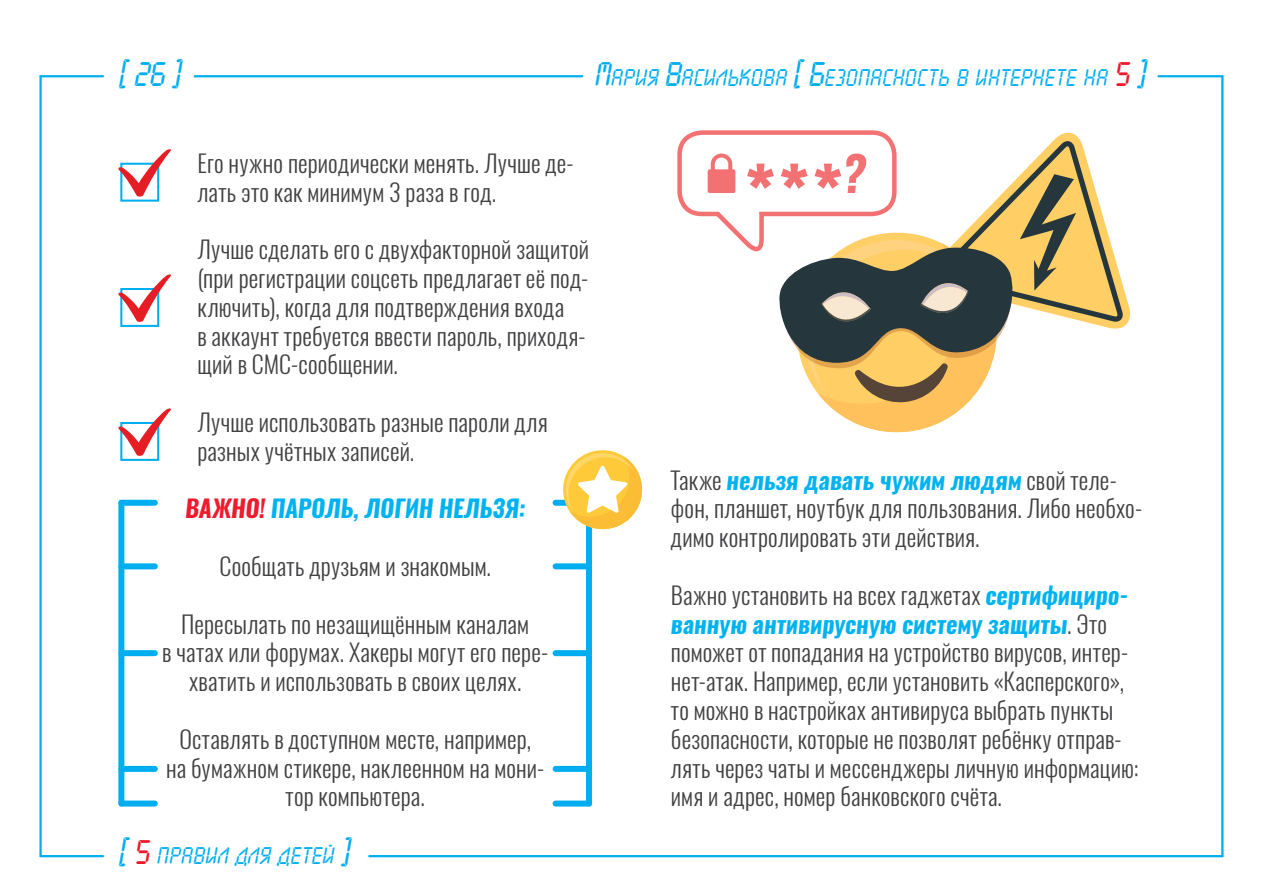
<style>
.page{position:relative;width:1263px;height:893px;background:#fff}
.page>*{position:absolute;margin:0;border:0;box-sizing:border-box;transform-origin:0 0}
.t1{font:30px "Crystal";letter-spacing:.005em;color:#00aeef}
.t2{font:300 24px/28.8px "Oswald";letter-spacing:.01em;color:#414042}
.t3{font:italic 700 24px "Oswald";letter-spacing:-.005em;color:#00b3f0}
.s1{color:#ed1b2d}
.s2{font-weight:700;font-style:italic;color:#00b3f0}
</style>
<div class="page">
<hr style="left:39px;top:76px;width:3px;height:780px;background:#00aeef">
<hr style="left:1221px;top:76px;width:2px;height:780px;background:#00aeef">
<hr style="left:41px;top:75px;width:62px;height:2px;background:#00aeef">
<hr style="left:41px;top:855px;width:62px;height:2px;background:#00aeef">
<hr style="left:369px;top:855px;width:853px;height:2px;background:#00aeef">
<hr style="left:1158px;top:75px;width:64px;height:2px;background:#00aeef">
<hr style="left:195px;top:75px;width:387px;height:2px;background:#00aeef">
<div style="left:118px;top:503px;width:6px;height:300px;background:#00aeef"></div>
<div style="left:121px;top:500px;width:34px;height:6px;background:#00aeef"></div>
<div style="left:555px;top:500px;width:34px;height:6px;background:#00aeef"></div>
<div style="left:121px;top:800px;width:34px;height:6px;background:#00aeef"></div>
<div style="left:555px;top:800px;width:34px;height:6px;background:#00aeef"></div>
<div style="left:586px;top:503px;width:6px;height:300px;background:#00aeef"></div>
<div style="left:121px;top:563px;width:34px;height:6px;background:#00aeef"></div>
<div style="left:555px;top:563px;width:34px;height:6px;background:#00aeef"></div>
<div style="left:121px;top:650px;width:34px;height:6px;background:#00aeef"></div>
<div style="left:555px;top:650px;width:34px;height:6px;background:#00aeef"></div>
<div style="left:121px;top:766px;width:34px;height:6px;background:#00aeef"></div>
<div style="left:555px;top:766px;width:34px;height:6px;background:#00aeef"></div>
<div style="left:120px;top:163px;width:39px;height:39px;border:2px solid #00aeef"></div>
<svg style="left:118px;top:149px;width:53px;height:48px"></svg>
<div style="left:120px;top:288px;width:39px;height:39px;border:2px solid #00aeef"></div>
<svg style="left:118px;top:274px;width:53px;height:48px"></svg>
<div style="left:120px;top:422px;width:39px;height:39px;border:2px solid #00aeef"></div>
<svg style="left:118px;top:408px;width:53px;height:48px"></svg>
<svg style="left:566px;top:453px;width:76px;height:76px"></svg>
<svg style="left:677px;top:130px;width:454px;height:303px"></svg>
<p class="t1" style="left:118px;top:59px;width:63px">[ 26 ]</p>
<p class="t1" style="left:594px;top:59px;width:552px">Мария Василькова [ Безопасность в интернете на <span class="s1">5</span> ]</p>
<p class="t2" style="left:197px;top:149px;width:378px">Его нужно периодически менять. Лучше де&shy;лать это как минимум 3 раза в год.</p>
<p class="t2" style="left:197px;top:235px;width:393px">Лучше сделать его с двухфакторной защитой (при регистрации соцсеть предлагает её под&shy;ключить), когда для подтверждения входа<br>в аккаунт требуется ввести пароль, приходя&shy;щий в СМС-сообщении.</p>
<p class="t2" style="left:197px;top:408px;width:352px">Лучше использовать разные пароли для разных учётных записей.</p>
<p class="t3" style="left:185px;top:492px;width:342px"><span class="s1">ВАЖНО!</span> ПАРОЛЬ, ЛОГИН НЕЛЬЗЯ:</p>
<p class="t2" style="left:220px;top:552px;width:273px">Сообщать друзьям и знакомым.</p>
<p class="t2" style="left:162px;top:610px;width:388px;text-align:center">Пересылать по незащищённым каналам<br>в чатах или форумах. Хакеры могут его пере&shy;хватить и использовать в своих целях.</p>
<p class="t2" style="left:166px;top:725px;width:380px;text-align:center">Оставлять в доступном месте, например,<br>на бумажном стикере, наклеенном на мони&shy;тор компьютера.</p>
<p class="t1" style="left:118px;top:837px;width:232px">[ <span class="s1">5</span> правил для детей ]</p>
<p class="t2" style="left:671px;top:466px;width:473px">Также <span class="s2">нельзя давать чужим людям</span> свой теле&shy;фон, планшет, ноутбук для пользования. Либо необхо&shy;димо контролировать эти действия.</p>
<p class="t2" style="left:671px;top:581px;width:469px">Важно установить на всех гаджетах <span class="s2">сертифициро&shy;ванную антивирусную систему защиты</span>. Это поможет от попадания на устройство вирусов, интер&shy;нет-атак. Например, если установить «Касперского», то можно в настройках антивируса выбрать пункты безопасности, которые не позволят ребёнку отправ&shy;лять через чаты и мессенджеры личную информацию: имя и адрес, номер банковского счёта.</p>
</div>
